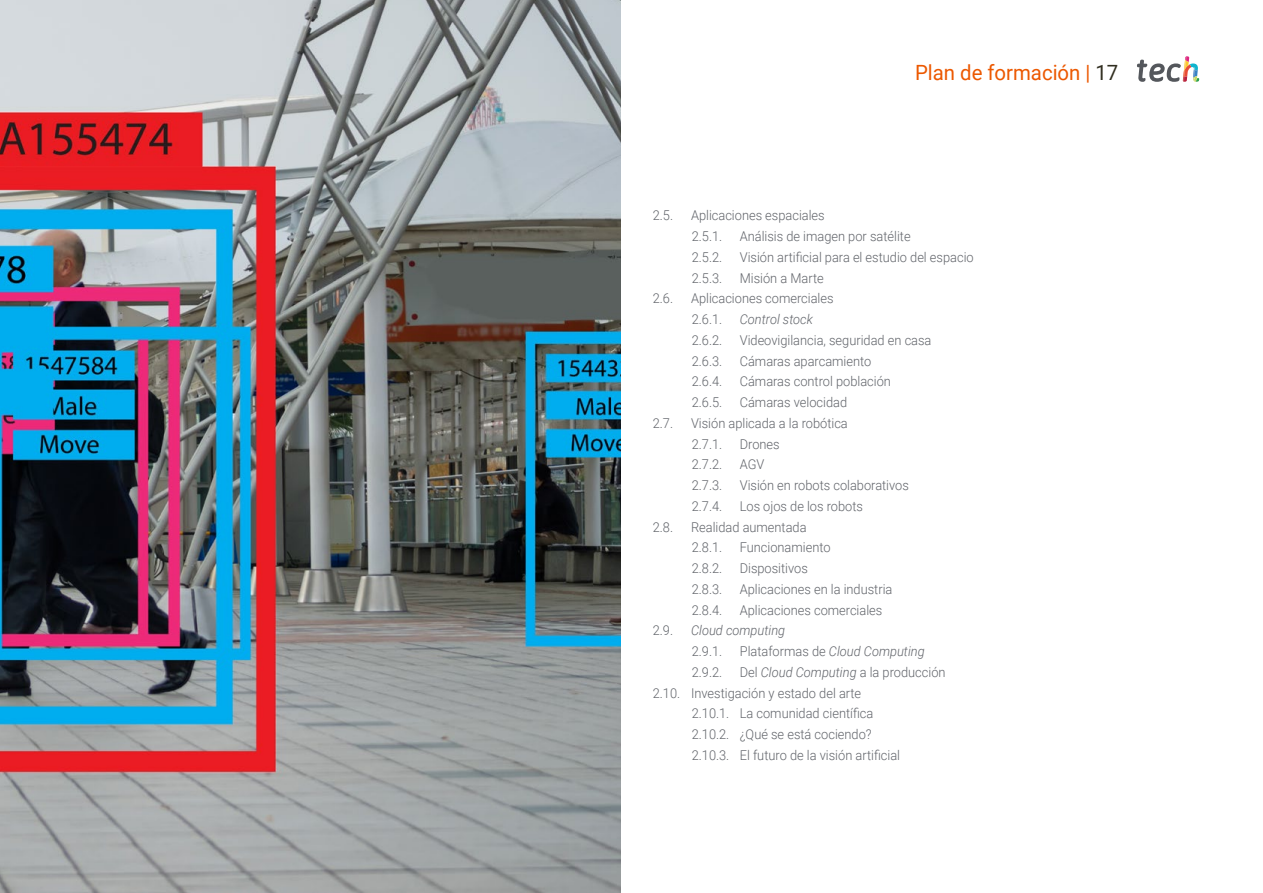
<style>
.page{position:relative;width:1263px;height:893px;background:#fff}
.page>*{position:absolute;margin:0;border:0;box-sizing:border-box;transform-origin:0 0}
.t1{font:21px "Roboto";color:#ec5800}
.t2{font:300 13.5px/20.7px "Roboto";color:#61646a;scale:.95 1}
.t3{font:italic 300 13.5px "Roboto";color:#61646a;scale:.95 1}
.s1{color:#312e20}
.s2{font-style:normal}
.s3{font-style:italic}
</style>
<div class="page">
<svg style="left:1137px;top:56px;width:62px;height:26px"></svg>
<img style="left:0;top:0;width:621px;height:893px">
<h1 class="t1" style="left:915px;top:57px;width:205px">Plan de formación | <span class="s1">17</span></h1>
<p class="t2" style="left:653px;top:205px;width:23px">2.5.</p>
<p class="t2" style="left:691px;top:205px;width:142px">Aplicaciones espaciales<br>2.5.1.</p>
<p class="t2" style="left:740px;top:225px;width:181px">Análisis de imagen por satélite</p>
<p class="t2" style="left:692px;top:246px;width:34px">2.5.2.</p>
<p class="t2" style="left:740px;top:246px;width:248px">Visión artificial para el estudio del espacio</p>
<p class="t2" style="left:692px;top:267px;width:34px">2.5.3.</p>
<p class="t2" style="left:740px;top:267px;width:90px">Misión a Marte</p>
<p class="t2" style="left:653px;top:288px;width:23px">2.6.</p>
<p class="t2" style="left:691px;top:288px;width:152px">Aplicaciones comerciales<br>2.6.1.</p>
<p class="t3" style="left:740px;top:310px;width:79px">Control stock</p>
<p class="t2" style="left:692px;top:329px;width:34px">2.6.2.</p>
<p class="t2" style="left:740px;top:329px;width:203px">Videovigilancia, seguridad en casa</p>
<p class="t2" style="left:692px;top:350px;width:34px">2.6.3.</p>
<p class="t2" style="left:740px;top:350px;width:140px">Cámaras aparcamiento</p>
<p class="t2" style="left:692px;top:371px;width:34px">2.6.4.</p>
<p class="t2" style="left:740px;top:371px;width:161px">Cámaras control población</p>
<p class="t2" style="left:692px;top:391px;width:34px">2.6.5.</p>
<p class="t2" style="left:740px;top:391px;width:115px">Cámaras velocidad</p>
<p class="t2" style="left:653px;top:412px;width:23px">2.7.</p>
<p class="t2" style="left:691px;top:412px;width:167px">Visión aplicada a la robótica<br>2.7.1.</p>
<p class="t2" style="left:740px;top:433px;width:44px">Drones</p>
<p class="t2" style="left:692px;top:454px;width:34px">2.7.2.</p>
<p class="t2" style="left:740px;top:454px;width:27px">AGV</p>
<p class="t2" style="left:692px;top:474px;width:34px">2.7.3.</p>
<p class="t2" style="left:740px;top:474px;width:180px">Visión en robots colaborativos</p>
<p class="t2" style="left:692px;top:495px;width:34px">2.7.4.</p>
<p class="t2" style="left:740px;top:495px;width:131px">Los ojos de los robots</p>
<p class="t2" style="left:653px;top:516px;width:23px">2.8.</p>
<p class="t2" style="left:691px;top:516px;width:123px">Realidad aumentada<br>2.8.1.</p>
<p class="t2" style="left:740px;top:537px;width:97px">Funcionamiento</p>
<p class="t2" style="left:692px;top:557px;width:34px">2.8.2.</p>
<p class="t2" style="left:740px;top:557px;width:73px">Dispositivos</p>
<p class="t2" style="left:692px;top:578px;width:34px">2.8.3.</p>
<p class="t2" style="left:740px;top:578px;width:162px">Aplicaciones en la industria</p>
<p class="t2" style="left:692px;top:599px;width:34px">2.8.4.</p>
<p class="t2" style="left:740px;top:599px;width:152px">Aplicaciones comerciales</p>
<p class="t2" style="left:653px;top:620px;width:23px">2.9.</p>
<p class="t3" style="left:691px;top:621px;width:101px">Cloud computing</p>
<p class="t2" style="left:692px;top:640px;width:34px">2.9.1.</p>
<p class="t3" style="left:740px;top:642px;width:196px"><span class="s2">Plataformas de</span> Cloud Computing</p>
<p class="t2" style="left:692px;top:661px;width:34px">2.9.2.</p>
<p class="t2" style="left:740px;top:661px;width:218px">Del <span class="s3">Cloud Computing</span> a la producción</p>
<p class="t2" style="left:653px;top:682px;width:221px">2.10. Investigación y estado del arte</p>
<p class="t2" style="left:692px;top:703px;width:193px">2.10.1. La comunidad científica</p>
<p class="t2" style="left:692px;top:723px;width:191px">2.10.2. ¿Qué se está cociendo?</p>
<p class="t2" style="left:692px;top:744px;width:221px">2.10.3. El futuro de la visión artificial</p>
</div>
